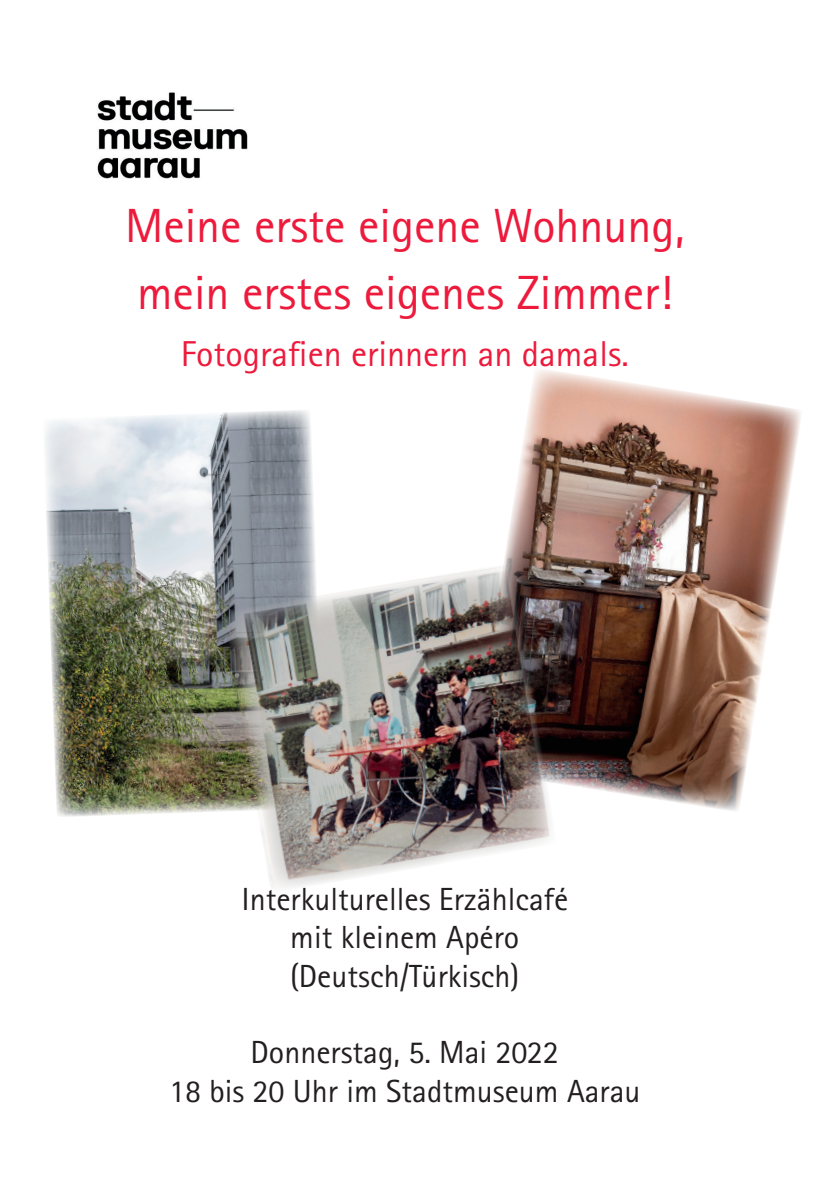
<style>
.page{position:relative;width:840px;height:1191px;background:#fff}
.page>*{position:absolute;margin:0;border:0;box-sizing:border-box;transform-origin:0 0}
.t1{font:48px/67.2px "Rotis Sans Serif Pro";color:#ed1a3c}
.t2{font:36px "Rotis Sans Serif Pro";color:#ed1a3c}
.t3{font:32px/38.4px "Rotis Sans Serif Pro";color:#231f20;text-align:center}
</style>
<div class="page">
<img style="left:504px;top:370px;width:297px;height:441px">
<img style="left:97px;top:92px;width:151px;height:87px">
<img style="left:45px;top:410px;width:270px;height:407px">
<img style="left:223px;top:563px;width:335px;height:325px">
<h1 class="t1" style="left:125px;top:193px;width:560px">Meine erste eigene Wohnung, mein erstes eigenes Zimmer!</h1>
<p class="t2" style="left:181px;top:333px;width:449px">Fotografien erinnern an damals.</p>
<p class="t3" style="left:241px;top:880px;width:328px">Interkulturelles Erzählcafé mit kleinem Apéro (Deutsch/Türkisch)</p>
<p class="t3" style="left:169px;top:1033px;width:473px">Donnerstag, 5. Mai 2022<br>18 bis 20 Uhr im Stadtmuseum Aarau</p>
</div>
